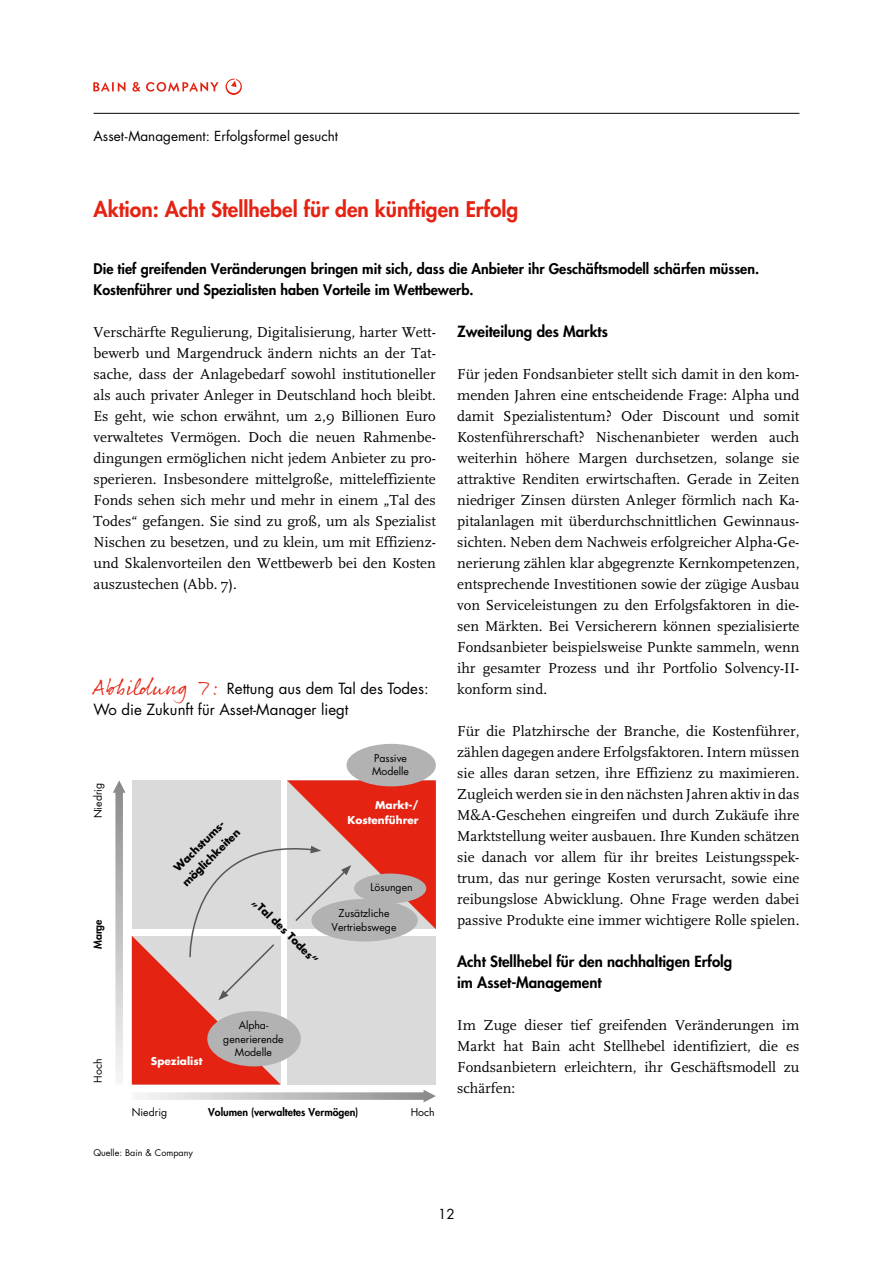
<style>
.page{position:relative;width:893px;height:1263px;background:#fff}
.page>*{position:absolute;margin:0;border:0;box-sizing:border-box;transform-origin:0 0}
.t1{font:800 21px "Futura";color:#e42313}
.t2{font:15px/21px "Scala";color:#000;text-align:justify}
.t3{font:800 15px/21px "Futura";color:#000}
.t4{font:15px/21px "Futura";color:#000}
.t5{font:800 14.25px/21px "Futura";color:#000}
.t6{font:13.5px "Futura";color:#000}
.t7{font:10.5px/13.5px "Futura";color:#000;text-align:center}
.t8{font:700 10.5px/16.5px "Futura";color:#000;text-align:center}
.t9{font:800 10.5px "Futura";color:#000}
.t10{font:700 10.5px/15px "Futura";color:#fff;text-align:right}
.t11{font:9px "Futura";color:#000}
.s1{font-family:"Rollerscript Rough";font-size:22.5px;color:#e42313}
</style>
<div class="page">
<hr style="left:94px;top:113px;width:705px;height:1px;background:#000">
<svg style="left:93px;top:82px;width:33px;height:10px"></svg>
<svg style="left:132px;top:82px;width:87px;height:10px"></svg>
<svg style="left:226px;top:79px;width:16px;height:16px"></svg>
<div style="left:347px;top:744px;width:89px;height:42px;background:#b3b2b2;border-radius:50%"></div>
<svg style="left:132px;top:780px;width:304px;height:304px;background:#d8aeab"></svg>
<svg style="left:138px;top:1090px;width:298px;height:12px"></svg>
<svg style="left:113px;top:780px;width:13px;height:299px"></svg>
<p class="t6" style="left:94px;top:127px;width:246px">Asset-Management: Erfolgsformel gesucht</p>
<h1 class="t1" style="left:94px;top:195px;width:426px">Aktion: Acht Stellhebel für den künftigen Erfolg</h1>
<p class="t5" style="left:94px;top:258px;width:667px">Die tief greifenden Veränderungen bringen mit sich, dass die Anbieter ihr Geschäftsmodell schärfen müssen.<br>Kostenführer und Spezialisten haben Vorteile im Wettbewerb.</p>
<p class="t2" style="left:94px;top:321px;width:344px">Verschärfte Regulierung, Digitalisierung, harter Wett&shy;bewerb und Margendruck ändern nichts an der Tat&shy;sache, dass der Anlagebedarf sowohl institutioneller als auch privater Anleger in Deutschland hoch bleibt.<br>Es geht, wie schon erwähnt, um 2,9 Billionen Euro verwaltetes Vermögen. Doch die neuen Rahmenbe&shy;dingungen ermöglichen nicht jedem Anbieter zu pro&shy;sperieren. Insbesondere mittelgroße, mitteleffiziente Fonds sehen sich mehr und mehr in einem „Tal des Todes“ gefangen. Sie sind zu groß, um als Spezialist Nischen zu besetzen, und zu klein, um mit Effizienz&shy;und Skalenvorteilen den Wettbewerb bei den Kosten auszustechen (Abb. 7).</p>
<p class="t3" style="left:457px;top:320px;width:152px">Zweiteilung des Markts</p>
<p class="t2" style="left:457px;top:363px;width:344px">Für jeden Fondsanbieter stellt sich damit in den kom&shy;menden Jahren eine entscheidende Frage: Alpha und damit Spezialistentum? Oder Discount und somit Kostenführerschaft? Nischenanbieter werden auch weiterhin höhere Margen durchsetzen, solange sie attraktive Renditen erwirtschaften. Gerade in Zeiten niedriger Zinsen dürsten Anleger förmlich nach Ka&shy;pitalanlagen mit überdurchschnittlichen Gewinnaus&shy;sichten. Neben dem Nachweis erfolgreicher Alpha-Ge&shy;nerierung zählen klar abgegrenzte Kernkompetenzen, entsprechende Investitionen sowie der zügige Ausbau von Serviceleistungen zu den Erfolgsfaktoren in die&shy;sen Märkten. Bei Versicherern können spezialisierte Fondsanbieter beispielsweise Punkte sammeln, wenn ihr gesamter Prozess und ihr Portfolio Solvency-II&shy;konform sind.</p>
<p class="t2" style="left:457px;top:720px;width:344px">Für die Platzhirsche der Branche, die Kostenführer, zählen dagegen andere Erfolgsfaktoren. Intern müssen sie alles daran setzen, ihre Effizienz zu maximieren.<br>Zugleich werden sie in den nächsten Jahren aktiv in das M&amp;A-Geschehen eingreifen und durch Zukäufe ihre Marktstellung weiter ausbauen. Ihre Kunden schätzen sie danach vor allem für ihr breites Leistungsspek&shy;trum, das nur geringe Kosten verursacht, sowie eine reibungslose Abwicklung. Ohne Frage werden dabei passive Produkte eine immer wichtigere Rolle spielen.</p>
<p class="t3" style="left:457px;top:950px;width:277px">Acht Stellhebel für den nachhaltigen Erfolg im Asset-Management</p>
<p class="t2" style="left:457px;top:1014px;width:344px">Im Zuge dieser tief greifenden Veränderungen im Markt hat Bain acht Stellhebel identifiziert, die es Fondsanbietern erleichtern, ihr Geschäftsmodell zu schärfen:</p>
<p class="t4" style="left:94px;top:678px;width:337px"><span class="s1">Abbildung 7:</span> Rettung aus dem Tal des Todes:<br>Wo die Zukunft für Asset-Manager liegt</p>
<p class="t7" style="left:372px;top:751px;width:39px;text-align:left">Passive<br>Modelle</p>
<p class="t7" style="left:91px;top:818px;width:37px;rotate:-90deg">Niedrig</p>
<p class="t10" style="left:347px;top:798px;width:73px">Markt-/<br>Kostenführer</p>
<p class="t8" style="left:166px;top:867px;width:78px;rotate:-45deg">Wachstums&shy;möglichkeiten</p>
<p class="t7" style="left:371px;top:881px;width:44px">Lösungen</p>
<p class="t8" style="left:261px;top:894px;width:88px;rotate:45deg">„Tal des Todes“</p>
<p class="t7" style="left:331px;top:906px;width:66px">Zusätzliche<br>Vertriebswege</p>
<p class="t9" style="left:91px;top:949px;width:31px;rotate:-90deg">Marge</p>
<p class="t7" style="left:223px;top:1019px;width:62px">Alpha&shy;generierende<br>Modelle</p>
<p class="t10" style="left:151px;top:1054px;width:53px">Spezialist</p>
<p class="t7" style="left:91px;top:1083px;width:25px;rotate:-90deg">Hoch</p>
<p class="t9" style="left:208px;top:1105px;width:152px">Volumen (verwaltetes Vermögen)</p>
<p class="t7" style="left:132px;top:1105px;width:37px">Niedrig</p>
<p class="t7" style="left:411px;top:1105px;width:25px">Hoch</p>
<p class="t11" style="left:94px;top:1146px;width:101px">Quelle: Bain &amp; Company</p>
<p class="t6" style="left:438px;top:1205px;width:18px">12</p>
</div>
